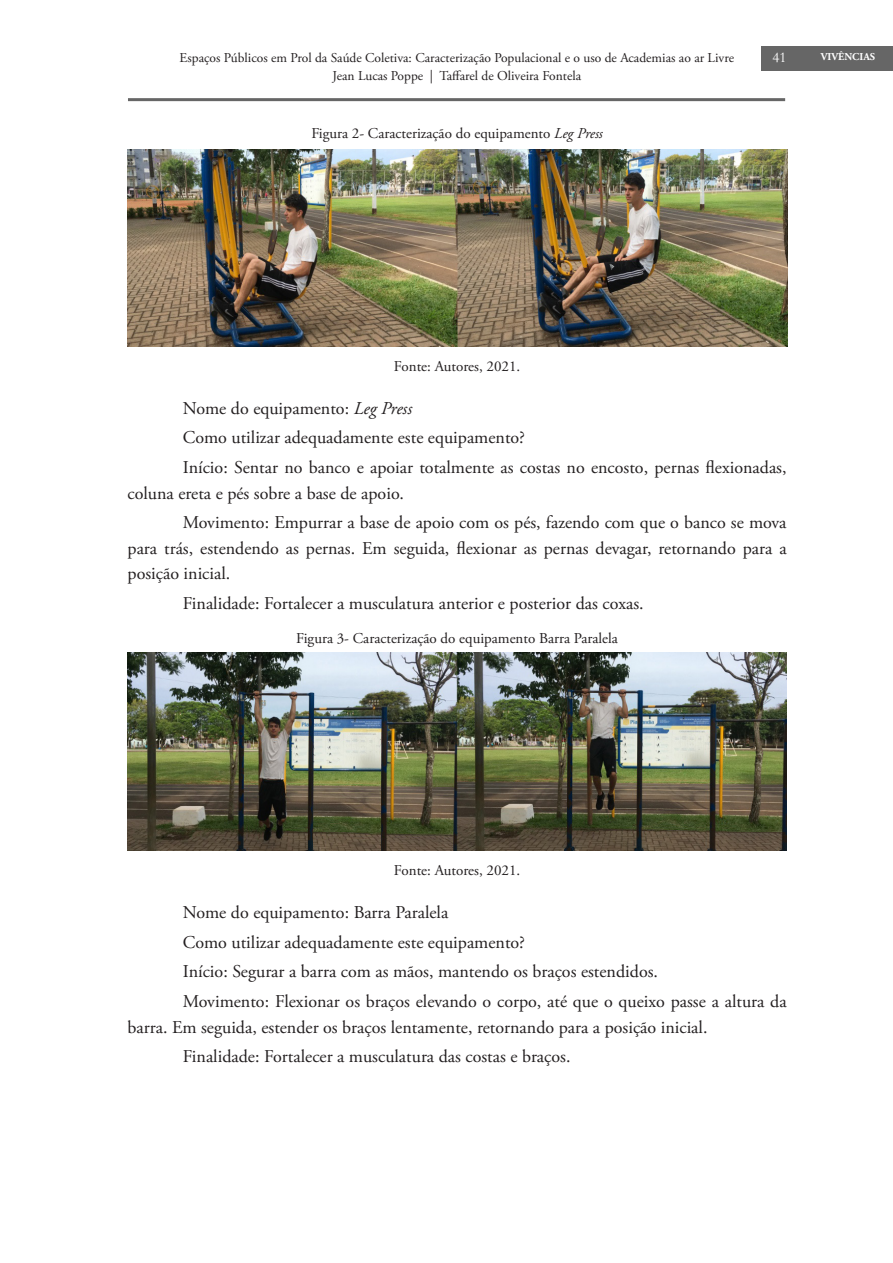
<style>
.page{position:relative;width:893px;height:1263px;background:#fff}
.page>*{position:absolute;margin:0;border:0;box-sizing:border-box;transform-origin:0 0}
.TEXTO_NORMAL{font:18px/25.5px "Adobe Garamond Pro";color:#231f20}
.Tabela{font:15px "Adobe Garamond Pro";color:#231f20}
.t1{font:15px "Garamond";color:#fff}
.t2{font:13.5px "Adobe Garamond Pro";color:#231f20}
.t3{font:700 10.5px "Adobe Garamond Pro";color:#fff}
.s1{font-style:italic}
</style>
<div class="page">
<div style="left:761px;top:46px;width:132px;height:25px;background:#666"></div>
<hr style="left:128px;top:98px;width:657px;height:3px;background:#666">
<img style="left:128px;top:149px;width:660px;height:198px">
<img style="left:128px;top:653px;width:659px;height:197px">
<p class="t2" style="left:180px;top:49px;width:556px">Espaços Públicos em Prol da Saúde Coletiva: Caracterização Populacional e o uso de Academias ao ar Livre</p>
<p class="t1" style="left:773px;top:47px;width:16px">41</p>
<p class="t2" style="left:333px;top:67px;width:250px">Jean Lucas Poppe | Taffarel de Oliveira Fontela</p>
<p class="Tabela" style="left:311px;top:125px;width:293px">Figura 2- Caracterização do equipamento <span class="s1">Leg Press</span></p>
<p class="t3" style="left:821px;top:50px;width:56px">VIVÊNCIAS</p>
<p class="Tabela" style="left:394px;top:357px;width:128px">Fonte: Autores, 2021.</p>
<p class="TEXTO_NORMAL" style="left:183px;top:396px;width:231px">Nome do equipamento: <span class="s1">Leg Press</span></p>
<p class="TEXTO_NORMAL" style="left:183px;top:425px;width:344px">Como utilizar adequadamente este equipamento?</p>
<p class="TEXTO_NORMAL" style="left:128px;top:455px;width:661px;text-indent:55px">Início: Sentar no banco e apoiar totalmente as costas no encosto, pernas flexionadas, coluna ereta e pés sobre a base de apoio.</p>
<p class="TEXTO_NORMAL" style="left:128px;top:510px;width:660px;text-align:justify;text-indent:55px">Movimento: Empurrar a base de apoio com os pés, fazendo com que o banco se mova para trás, estendendo as pernas. Em seguida, flexionar as pernas devagar, retornando para a posição inicial.</p>
<p class="TEXTO_NORMAL" style="left:183px;top:591px;width:462px">Finalidade: Fortalecer a musculatura anterior e posterior das coxas.</p>
<p class="Tabela" style="left:296px;top:629px;width:323px">Figura 3- Caracterização do equipamento Barra Paralela</p>
<p class="Tabela" style="left:394px;top:862px;width:128px">Fonte: Autores, 2021.</p>
<p class="TEXTO_NORMAL" style="left:183px;top:900px;width:267px">Nome do equipamento: Barra Paralela</p>
<p class="TEXTO_NORMAL" style="left:183px;top:930px;width:344px">Como utilizar adequadamente este equipamento?</p>
<p class="TEXTO_NORMAL" style="left:183px;top:960px;width:477px">Início: Segurar a barra com as mãos, mantendo os braços estendidos.</p>
<p class="TEXTO_NORMAL" style="left:128px;top:989px;width:661px;text-indent:55px">Movimento: Flexionar os braços elevando o corpo, até que o queixo passe a altura da barra. Em seguida, estender os braços lentamente, retornando para a posição inicial.</p>
<p class="TEXTO_NORMAL" style="left:183px;top:1045px;width:389px">Finalidade: Fortalecer a musculatura das costas e braços.</p>
</div>
